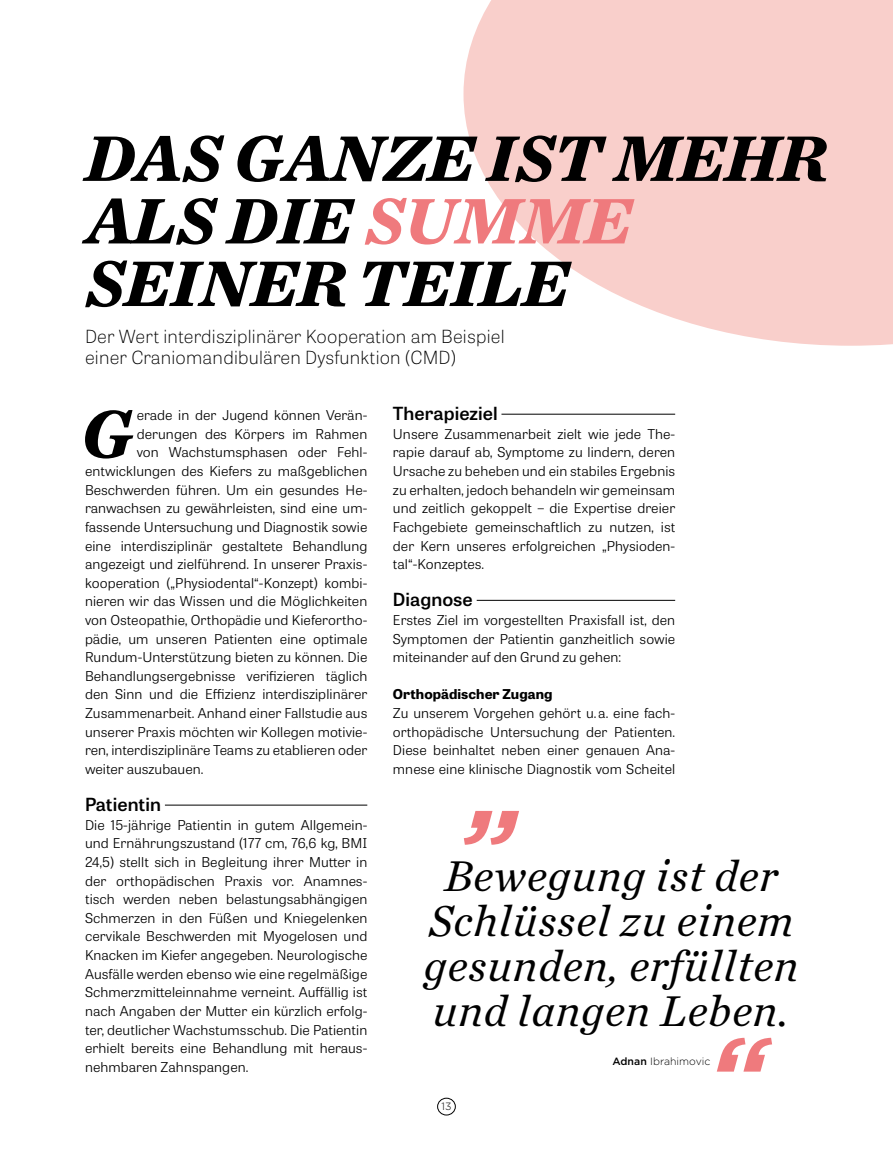
<style>
.page{position:relative;width:893px;height:1149px;background:#fff}
.page>*{position:absolute;margin:0;border:0;box-sizing:border-box;transform-origin:0 0}
.t1{font:italic 700 105px "Gotham";color:#ef7a7d}
.t2{font:italic 700 70.05px "Chronicle Text G1";color:#000}
.t3{font:italic 700 67.35px/62.6px "Chronicle Text G1";color:#000}
.t4{font:italic 45px/45px "Chronicle Text G1";letter-spacing:.02em;color:#000;text-align:center}
.t5{font:100 18px/21px "Tablet Gothic Wide";letter-spacing:.01em;color:#000}
.t6{font:600 18px "Tablet Gothic Wide";letter-spacing:.005em;color:#000}
.t7{font:300 13.5px/18.6px "Tablet Gothic Wide";letter-spacing:.005em;color:#000;text-align:justify}
.t8{font:700 13.5px "Tablet Gothic Wide";letter-spacing:.005em;color:#000}
.t9{font:300 10.5px "Gotham";letter-spacing:.005em;color:#000}
.s1{color:#ef7a7d}
.s2{font-weight:500}
</style>
<div class="page">
<div style="left:437px;top:1097px;width:19px;height:17px;border:1px solid #000;border-radius:50%"></div>
<svg style="left:463px;top:0;width:430px;height:345px;background:#f9d6d2"></svg>
<hr style="left:165px;top:804px;width:202px;height:1px;background:#000">
<hr style="left:501px;top:413px;width:174px;height:1px;background:#000">
<hr style="left:477px;top:599px;width:198px;height:1px;background:#000">
<h3 class="t3" style="left:85px;top:123px;width:743px">DAS GANZE IST MEHR<br>ALS DIE <span class="s1">SUMME<br></span>SEINER TEILE</h3>
<h3 class="t5" style="left:85px;top:325px;width:421px">Der Wert interdisziplinärer Kooperation am Beispiel einer Craniomandibulären Dysfunktion (CMD)</h3>
<h2 class="t2" style="left:81px;top:377px;width:52px">G</h2>
<p class="t7" style="left:137px;top:405px;width:232px">erade in der Jugend können Verän-</p>
<p class="t7" style="left:137px;top:424px;width:232px">derungen des Körpers im Rahmen</p>
<p class="t7" style="left:137px;top:442px;width:232px">von Wachstumsphasen oder Fehl-</p>
<p class="t7" style="left:85px;top:461px;width:284px">entwicklungen des Kiefers zu maßgeblichen</p>
<p class="t7" style="left:85px;top:479px;width:284px">Beschwerden führen. Um ein gesundes He-</p>
<p class="t7" style="left:85px;top:498px;width:284px">ranwachsen zu gewährleisten, sind eine um-</p>
<p class="t7" style="left:85px;top:517px;width:284px">fassende Untersuchung und Diagnostik sowie</p>
<p class="t7" style="left:85px;top:535px;width:284px">eine interdisziplinär gestaltete Behandlung</p>
<p class="t7" style="left:85px;top:554px;width:284px">angezeigt und zielführend. In unserer Praxis-</p>
<p class="t7" style="left:85px;top:572px;width:284px">kooperation („Physiodental“-Konzept) kombi-</p>
<p class="t7" style="left:85px;top:591px;width:284px">nieren wir das Wissen und die Möglichkeiten</p>
<p class="t7" style="left:85px;top:610px;width:284px">von Osteopathie, Orthopädie und Kieferortho-</p>
<p class="t7" style="left:85px;top:628px;width:284px">pädie, um unseren Patienten eine optimale</p>
<p class="t7" style="left:85px;top:647px;width:284px">Rundum-Unterstützung bieten zu können. Die</p>
<p class="t7" style="left:85px;top:666px;width:284px">Behandlungsergebnisse verifizieren täglich</p>
<p class="t7" style="left:85px;top:684px;width:284px">den Sinn und die Effizienz interdisziplinärer</p>
<p class="t7" style="left:85px;top:703px;width:284px">Zusammenarbeit. Anhand einer Fallstudie aus</p>
<p class="t7" style="left:85px;top:721px;width:284px">unserer Praxis möchten wir Kollegen motivie-</p>
<p class="t7" style="left:85px;top:740px;width:284px">ren, interdisziplinäre Teams zu etablieren oder</p>
<p class="t7" style="left:85px;top:759px;width:120px">weiter auszubauen.</p>
<h3 class="t6" style="left:85px;top:791px;width:78px">Patientin</h3>
<p class="t7" style="left:85px;top:814px;width:284px">Die 15-jährige Patientin in gutem Allgemein&shy;und Ernährungszustand (177 cm, 76,6 kg, BMI 24,5) stellt sich in Begleitung ihrer Mutter in der orthopädischen Praxis vor. Anamnes&shy;tisch werden neben belastungsabhängigen Schmerzen in den Füßen und Kniegelenken cervikale Beschwerden mit Myogelosen und Knacken im Kiefer angegeben. Neurologische Ausfälle werden ebenso wie eine regelmäßige Schmerzmitteleinnahme verneint. Auffällig ist nach Angaben der Mutter ein kürzlich erfolg&shy;ter, deutlicher Wachstumsschub. Die Patientin erhielt bereits eine Behandlung mit heraus&shy;nehmbaren Zahnspangen.</p>
<h3 class="t6" style="left:393px;top:401px;width:106px">Therapieziel</h3>
<p class="t7" style="left:393px;top:424px;width:284px">Unsere Zusammenarbeit zielt wie jede The&shy;rapie darauf ab, Symptome zu lindern, deren Ursache zu beheben und ein stabiles Ergebnis zu erhalten, jedoch behandeln wir gemeinsam und zeitlich gekoppelt – die Expertise dreier Fachgebiete gemeinschaftlich zu nutzen, ist der Kern unseres erfolgreichen „Physioden&shy;tal“-Konzeptes.</p>
<h3 class="t6" style="left:393px;top:587px;width:81px">Diagnose</h3>
<p class="t7" style="left:393px;top:610px;width:284px">Erstes Ziel im vorgestellten Praxisfall ist, den Symptomen der Patientin ganzheitlich sowie miteinander auf den Grund zu gehen:</p>
<p class="t8" style="left:393px;top:684px;width:161px">Orthopädischer Zugang</p>
<p class="t7" style="left:393px;top:703px;width:284px">Zu unserem Vorgehen gehört u. a. eine fach&shy;orthopädische Untersuchung der Patienten.<br>Diese beinhaltet neben einer genauen Ana&shy;mnese eine klinische Diagnostik vom Scheitel</p>
<h1 class="t1" style="left:472px;top:720px;width:58px">„</h1>
<h3 class="t4" style="left:424px;top:850px;width:376px">Bewegung ist der<br>Schlüssel zu einem gesunden, erfüllten und langen Leben.</h3>
<p class="t9" style="left:441px;top:1099px;width:11px">13</p>
<h1 class="t1" style="left:707px;top:1004px;width:58px">“</h1>
<p class="t9" style="left:612px;top:1053px;width:100px"><span class="s2">Adnan</span> Ibrahimovic</p>
</div>
